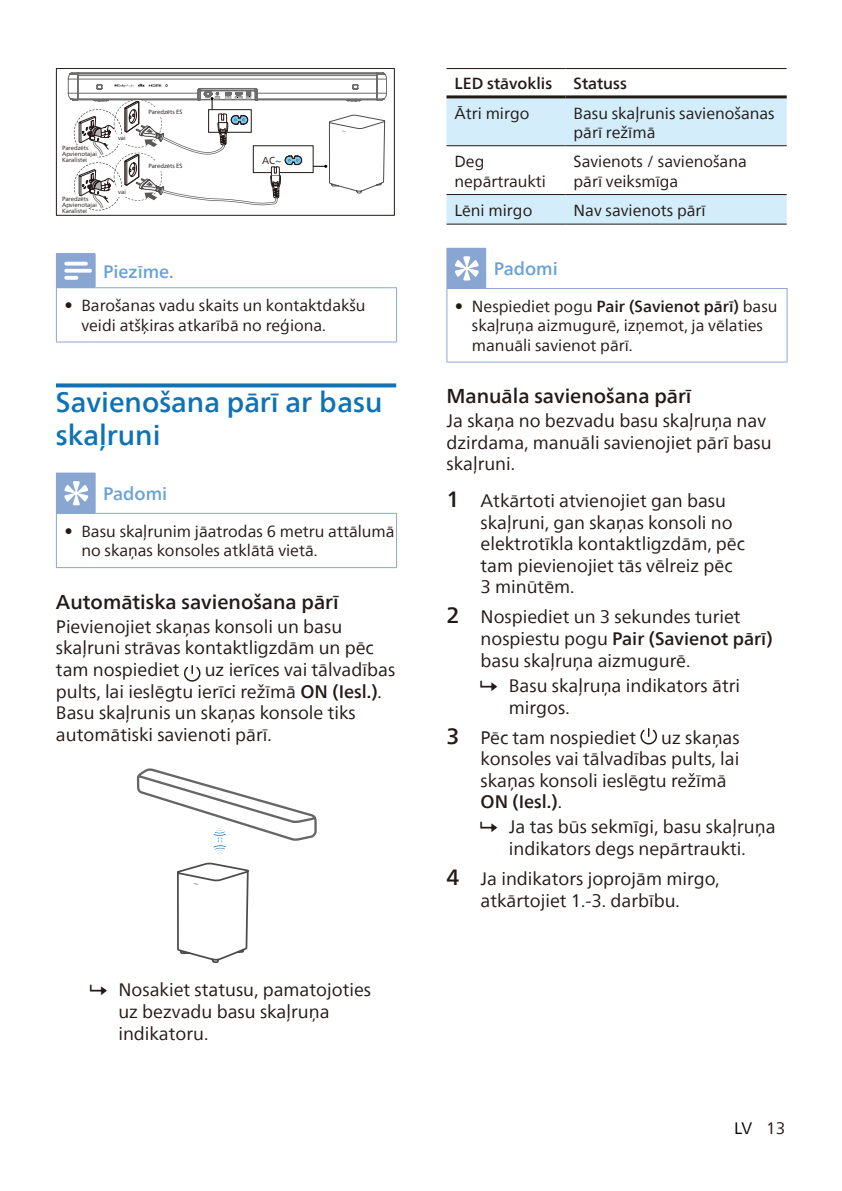
<style>
.page{position:relative;width:842px;height:1191px;background:#fff}
.page>*{position:absolute;margin:0;border:0;box-sizing:border-box;transform-origin:0 0}
.heading2{font:500 28px/33.6px "Neue Frutiger World";color:#0e72b5}
.heading4{font:500 20px "Neue Frutiger World";color:#231916}
.Body_Text_9{font:18px/21.6px "Neue Frutiger World";color:#231916}
.notes-caption-paragr{font:500 18px "Neue Frutiger World";color:#6aa1d7}
.t1{font:16.4px "Neue Frutiger World";color:#000}
.Table_text_8{font:16px/19.2px "Neue Frutiger World";color:#231916}
.Table_text-_Medium_8{font:500 16px "Neue Frutiger World";color:#231916}
.正文___tab4{font:10px "Neue Frutiger World";color:#231916}
.正文___tab4-2{font:6px/6px "Neue Frutiger World";color:#231916}
.s1{font-size:17px}
.s2{font-weight:500}
.s3{font-weight:500;font-size:22px}
.s4{color:#231916}
</style>
<div class="page">
<svg style="left:56px;top:383px;width:340px;height:4px"></svg>
<svg style="left:68px;top:72px;width:319px;height:139px"></svg>
<div style="left:56px;top:68px;width:339px;height:148px;border:1px solid #231916"></div>
<div style="left:56px;top:254px;width:39px;height:34px;background:#89a5d2"></div>
<hr style="left:396px;top:288px;width:1px;height:53px;background:#89a5d2">
<hr style="left:56px;top:253px;width:39px;height:1px;background:#89a5d2">
<hr style="left:95px;top:254px;width:1px;height:33px;background:#89a5d2">
<hr style="left:95px;top:287px;width:302px;height:1px;background:#89a5d2">
<hr style="left:56px;top:288px;width:1px;height:53px;background:#89a5d2">
<hr style="left:56px;top:341px;width:39px;height:1px;background:#89a5d2">
<hr style="left:95px;top:341px;width:302px;height:1px;background:#89a5d2">
<svg style="left:64px;top:262px;width:28px;height:18px"></svg>
<div style="left:56px;top:473px;width:39px;height:40px;background:#89a5d2"></div>
<hr style="left:396px;top:514px;width:1px;height:53px;background:#89a5d2">
<hr style="left:56px;top:513px;width:1px;height:54px;background:#89a5d2">
<hr style="left:56px;top:567px;width:39px;height:1px;background:#89a5d2">
<hr style="left:95px;top:567px;width:302px;height:1px;background:#89a5d2">
<hr style="left:95px;top:513px;width:302px;height:1px;background:#89a5d2">
<hr style="left:95px;top:473px;width:1px;height:40px;background:#89a5d2">
<svg style="left:64px;top:481px;width:24px;height:24px"></svg>
<svg style="left:184px;top:665px;width:16px;height:16px"></svg>
<svg style="left:137px;top:768px;width:180px;height:195px"></svg>
<svg style="left:446px;top:98px;width:341px;height:126px;fill:#d3edfb"></svg>
<hr style="left:446px;top:145px;width:120px;height:1px;background:#231916">
<hr style="left:566px;top:145px;width:221px;height:1px;background:#231916">
<hr style="left:446px;top:194px;width:120px;height:1px;background:#231916">
<hr style="left:566px;top:194px;width:221px;height:1px;background:#231916">
<hr style="left:446px;top:224px;width:120px;height:1px;background:#231916">
<hr style="left:566px;top:224px;width:221px;height:1px;background:#231916">
<hr style="left:446px;top:68px;width:120px;height:1px;background:#231916">
<hr style="left:566px;top:68px;width:221px;height:1px;background:#231916">
<hr style="left:446px;top:95px;width:120px;height:3px;background:#231916">
<hr style="left:566px;top:95px;width:221px;height:3px;background:#231916">
<div style="left:447px;top:248px;width:39px;height:40px;background:#89a5d2"></div>
<hr style="left:787px;top:289px;width:1px;height:73px;background:#89a5d2">
<hr style="left:446px;top:288px;width:1px;height:74px;background:#89a5d2">
<hr style="left:446px;top:362px;width:40px;height:1px;background:#89a5d2">
<hr style="left:486px;top:362px;width:301px;height:1px;background:#89a5d2">
<hr style="left:446px;top:248px;width:1px;height:40px;background:#89a5d2">
<hr style="left:486px;top:288px;width:301px;height:1px;background:#89a5d2">
<svg style="left:455px;top:256px;width:24px;height:24px"></svg>
<svg style="left:640px;top:728px;width:17px;height:16px"></svg>
<div style="left:87px;top:154px;width:10px;height:5px;background:#fff"></div>
<div style="left:68px;top:195px;width:11px;height:5px;background:#fff"></div>
<p class="正文___tab4-2" style="left:62px;top:145px;width:36px">Paredzēts<br>Apvienotajai<br>Karalistei</p>
<p class="正文___tab4-2" style="left:62px;top:196px;width:36px">Paredzēts<br>Apvienotajai<br>Karalistei</p>
<p class="正文___tab4-2" style="left:118px;top:135px;width:9px">vai</p>
<p class="正文___tab4-2" style="left:118px;top:189px;width:9px">vai</p>
<p class="正文___tab4-2" style="left:148px;top:109px;width:36px">Paredzēts ES</p>
<p class="正文___tab4-2" style="left:148px;top:163px;width:36px">Paredzēts ES</p>
<p class="正文___tab4" style="left:262px;top:152px;width:20px">AC~</p>
<p class="notes-caption-paragr" style="left:103px;top:256px;width:72px">Piezīme.</p>
<p class="Table_text_8" style="left:81px;top:296px;width:286px;text-indent:-17px"><span class="s1">•</span> Barošanas vadu skaits un kontaktdakšu veidi atšķiras atkarībā no reģiona.</p>
<p class="heading2" style="left:56px;top:385px;width:328px">Savienošana pārī ar basu skaļruni</p>
<p class="notes-caption-paragr" style="left:103px;top:479px;width:66px">Padomi</p>
<p class="Table_text_8" style="left:81px;top:522px;width:315px;text-indent:-17px"><span class="s1">•</span> Basu skaļrunim jāatrodas 6 metru attālumā no skaņas konsoles atklātā vietā.</p>
<p class="heading4" style="left:56px;top:585px;width:284px">Automātiska savienošana pārī</p>
<p class="Body_Text_9" style="left:56px;top:616px;width:319px">Pievienojiet skaņas konsoli un basu skaļruni strāvas kontaktligzdām un pēc tam nospiediet</p>
<p class="Body_Text_9" style="left:56px;top:659px;width:341px;text-indent:149px">uz ierīces vai tālvadības pults, lai ieslēgtu ierīci režīmā <span class="s2">ON (Iesl.)</span>.<br>Basu skaļrunis un skaņas konsole tiks automātiski savienoti pārī.</p>
<p class="Body_Text_9" style="left:118px;top:979px;width:254px">Nosakiet statusu, pamatojoties uz bezvadu basu skaļruņa indikatoru.</p>
<p class="Table_text-_Medium_8" style="left:454px;top:70px;width:99px">LED stāvoklis</p>
<p class="Table_text-_Medium_8" style="left:574px;top:70px;width:55px">Statuss</p>
<p class="Table_text_8" style="left:454px;top:104px;width:76px">Ātri mirgo</p>
<p class="Table_text_8" style="left:574px;top:104px;width:203px">Basu skaļrunis savienošanas pārī režīmā</p>
<p class="Table_text_8" style="left:454px;top:152px;width:93px">Deg nepārtraukti</p>
<p class="Table_text_8" style="left:574px;top:152px;width:175px">Savienots / savienošana pārī veiksmīga</p>
<p class="Table_text_8" style="left:454px;top:201px;width:79px">Lēni mirgo</p>
<p class="Table_text_8" style="left:574px;top:201px;width:134px">Nav savienots pārī</p>
<p class="notes-caption-paragr" style="left:494px;top:254px;width:66px">Padomi</p>
<p class="Table_text_8" style="left:472px;top:297px;width:307px;text-indent:-17px"><span class="s1">•</span> Nespiediet pogu <span class="s2">Pair (Savienot pārī)</span> basu skaļruņa aizmugurē, izņemot, ja vēlaties manuāli savienot pārī.</p>
<p class="heading4" style="left:446px;top:380px;width:247px">Manuāla savienošana pārī</p>
<p class="Body_Text_9" style="left:446px;top:410px;width:327px">Ja skaņa no bezvadu basu skaļruņa nav dzirdama, manuāli savienojiet pārī basu skaļruni.</p>
<p class="Body_Text_9" style="left:480px;top:490px;width:266px;text-indent:-34px"><span class="s3">1</span> Atkārtoti atvienojiet gan basu skaļruni, gan skaņas konsoli no elektrotīkla kontaktligzdām, pēc tam pievienojiet tās vēlreiz pēc<br>3 minūtēm.</p>
<p class="Body_Text_9" style="left:480px;top:606px;width:294px;text-indent:-34px"><span class="s3">2</span> Nospiediet un 3 sekundes turiet nospiestu pogu <span class="s2">Pair (Savienot pārī) </span>basu skaļruņa aizmugurē.</p>
<p class="Body_Text_9" style="left:509px;top:674px;width:233px">Basu skaļruņa indikators ātri mirgos.</p>
<p class="Body_Text_9" style="left:446px;top:727px;width:191px"><span class="s3">3</span> Pēc tam nospiediet</p>
<p class="Body_Text_9" style="left:480px;top:727px;width:261px;text-indent:181px">uz skaņas konsoles vai tālvadības pults, lai skaņas konsoli ieslēgtu režīmā<br><span class="s2">ON (Iesl.)</span>.</p>
<p class="Body_Text_9" style="left:509px;top:816px;width:268px">Ja tas būs sekmīgi, basu skaļruņa indikators degs nepārtraukti.</p>
<p class="Body_Text_9" style="left:446px;top:868px;width:274px;text-align:center"><span class="s3">4</span> Ja indikators joprojām mirgo, atkārtojiet 1.-3. darbību.</p>
<p class="t1" style="left:734px;top:1115px;width:53px">LV <span class="s4">13</span></p>
</div>
